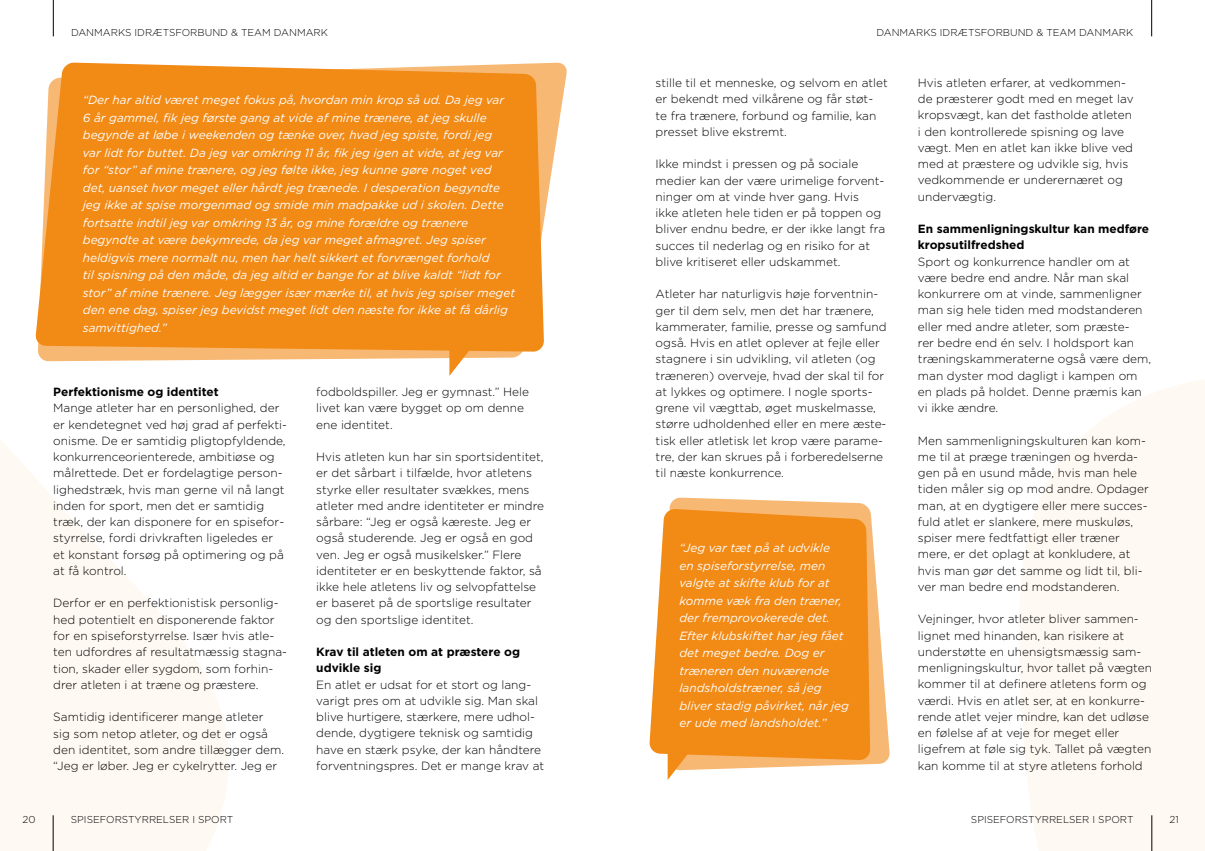
<style>
.page{position:relative;width:1205px;height:851px;background:#fff}
.page>*{position:absolute;margin:0;border:0;box-sizing:border-box;transform-origin:0 0}
.t1{font:300 11.88px/16.2px "Gotham";color:#000}
.t2{font:italic 11.88px/17.5px "Gotham";color:#fff}
.t3{font:700 11.88px/16.2px "Gotham";color:#000}
.t4{font:300 10px "Gotham";color:#000}
</style>
<div class="page">
<svg style="left:0;top:440px;width:228px;height:410px;fill:#fff9f3"></svg>
<svg style="left:1019px;top:380px;width:186px;height:470px;fill:#fff9f3"></svg>
<svg style="left:38px;top:62px;width:529px;height:299px;fill:#f28a16"></svg>
<svg style="left:449px;top:339px;width:29px;height:37px"></svg>
<svg style="left:668px;top:760px;width:15px;height:20px"></svg>
<svg style="left:649px;top:511px;width:20px;height:249px;fill:#f28a16"></svg>
<svg style="left:669px;top:497px;width:221px;height:273px;fill:#f28a16"></svg>
<hr style="left:1151px;top:0;width:1px;height:36px;background:#000">
<hr style="left:1151px;top:815px;width:1px;height:35px;background:#000">
<hr style="left:53px;top:815px;width:1px;height:35px;background:#000">
<hr style="left:53px;top:0;width:1px;height:36px;background:#000">
<p class="t4" style="left:71px;top:26px;width:258px">DANMARKS IDRÆTSFORBUND &amp; TEAM DANMARK</p>
<p class="t4" style="left:876px;top:26px;width:258px">DANMARKS IDRÆTSFORBUND &amp; TEAM DANMARK</p>
<p class="t2" style="left:83px;top:91px;width:434px">“Der har altid været meget fokus på, hvordan min krop så ud. Da jeg var<br>6 år gammel, fik jeg første gang at vide af mine trænere, at jeg skulle begynde at løbe i weekenden og tænke over, hvad jeg spiste, fordi jeg<br>var lidt for buttet. Da jeg var omkring 11 år, fik jeg igen at vide, at jeg var for “stor” af mine trænere, og jeg følte ikke, jeg kunne gøre noget ved det, uanset hvor meget eller hårdt jeg trænede. I desperation begyndte jeg ikke at spise morgenmad og smide min madpakke ud i skolen. Dette fortsatte indtil jeg var omkring 13 år, og mine forældre og trænere begyndte at være bekymrede, da jeg var meget afmagret. Jeg spiser heldigvis mere normalt nu, men har helt sikkert et forvrænget forhold<br>til spisning på den måde, da jeg altid er bange for at blive kaldt “lidt for stor” af mine trænere. Jeg lægger især mærke til, at hvis jeg spiser meget den ene dag, spiser jeg bevidst meget lidt den næste for ikke at få dårlig samvittighed.”</p>
<p class="t3" style="left:53px;top:383px;width:167px">Perfektionisme og identitet</p>
<p class="t1" style="left:53px;top:399px;width:235px">Mange atleter har en personlighed, der er kendetegnet ved høj grad af perfekti&shy;onisme. De er samtidig pligtopfyldende, konkurrenceorienterede, ambitiøse og målrettede. Det er fordelagtige person&shy;lighedstræk, hvis man gerne vil nå langt inden for sport, men det er samtidig træk, der kan disponere for en spisefor&shy;styrrelse, fordi drivkraften ligeledes er et konstant forsøg på optimering og på at få kontrol.</p>
<p class="t1" style="left:53px;top:594px;width:235px">Derfor er en perfektionistisk personlig&shy;hed potentielt en disponerende faktor for en spiseforstyrrelse. Især hvis atle&shy;ten udfordres af resultatmæssig stagna&shy;tion, skader eller sygdom, som forhin&shy;drer atleten i at træne og præstere.</p>
<p class="t1" style="left:53px;top:708px;width:230px">Samtidig identificerer mange atleter sig som netop atleter, og det er også den identitet, som andre tillægger dem. “Jeg er løber. Jeg er cykelrytter. Jeg er</p>
<p class="t1" style="left:316px;top:383px;width:214px">fodboldspiller. Jeg er gymnast.” Hele livet kan være bygget op om denne ene identitet.</p>
<p class="t1" style="left:316px;top:448px;width:229px">Hvis atleten kun har sin sportsidentitet, er det sårbart i tilfælde, hvor atletens styrke eller resultater svækkes, mens atleter med andre identiteter er mindre sårbare: “Jeg er også kæreste. Jeg er også studerende. Jeg er også en god ven. Jeg er også musikelsker.” Flere identiteter er en beskyttende faktor, så ikke hele atletens liv og selvopfattelse er baseret på de sportslige resultater og den sportslige identitet.</p>
<p class="t3" style="left:316px;top:643px;width:205px">Krav til atleten om at præstere og udvikle sig</p>
<p class="t1" style="left:316px;top:676px;width:229px">En atlet er udsat for et stort og lang&shy;varigt pres om at udvikle sig. Man skal blive hurtigere, stærkere, mere udhol&shy;dende, dygtigere teknisk og samtidig have en stærk psyke, der kan håndtere forventningspres. Det er mange krav at</p>
<p class="t1" style="left:656px;top:74px;width:234px">stille til et menneske, og selvom en atlet er bekendt med vilkårene og får støt-<br>te fra trænere, forbund og familie, kan presset blive ekstremt.</p>
<p class="t1" style="left:656px;top:156px;width:231px">Ikke mindst i pressen og på sociale medier kan der være urimelige forvent&shy;ninger om at vinde hver gang. Hvis<br>ikke atleten hele tiden er på toppen og bliver endnu bedre, er der ikke langt fra succes til nederlag og en risiko for at blive kritiseret eller udskammet.</p>
<p class="t1" style="left:656px;top:285px;width:232px">Atleter har naturligvis høje forventnin&shy;ger til dem selv, men det har trænere, kammerater, familie, presse og samfund også. Hvis en atlet oplever at fejle eller stagnere i sin udvikling, vil atleten (og træneren) overveje, hvad der skal til for at lykkes og optimere. I nogle sports&shy;grene vil vægttab, øget muskelmasse, større udholdenhed eller en mere æste&shy;tisk eller atletisk let krop være parame&shy;tre, der kan skrues på i forberedelserne til næste konkurrence.</p>
<p class="t2" style="left:679px;top:538px;width:171px">“Jeg var tæt på at udvikle<br>en spiseforstyrrelse, men valgte at skifte klub for at komme væk fra den træner, der fremprovokerede det.<br>Efter klubskiftet har jeg fået det meget bedre. Dog er træneren den nuværende landsholdstræner, så jeg bliver stadig påvirket, når jeg er ude med landsholdet.”</p>
<p class="t1" style="left:918px;top:74px;width:217px">Hvis atleten erfarer, at vedkommen&shy;de præsterer godt med en meget lav kropsvægt, kan det fastholde atleten i den kontrollerede spisning og lave vægt. Men en atlet kan ikke blive ved med at præstere og udvikle sig, hvis vedkommende er underernæret og undervægtig.</p>
<p class="t3" style="left:918px;top:221px;width:233px">En sammenligningskultur kan medføre kropsutilfredshed</p>
<p class="t1" style="left:918px;top:253px;width:235px">Sport og konkurrence handler om at være bedre end andre. Når man skal konkurrere om at vinde, sammenligner man sig hele tiden med modstanderen eller med andre atleter, som præste-<br>rer bedre end én selv. I holdsport kan træningskammeraterne også være dem, man dyster mod dagligt i kampen om en plads på holdet. Denne præmis kan vi ikke ændre.</p>
<p class="t1" style="left:918px;top:432px;width:232px">Men sammenligningskulturen kan kom&shy;me til at præge træningen og hverda&shy;gen på en usund måde, hvis man hele tiden måler sig op mod andre. Opdager man, at en dygtigere eller mere succes&shy;fuld atlet er slankere, mere muskuløs, spiser mere fedtfattigt eller træner mere, er det oplagt at konkludere, at hvis man gør det samme og lidt til, bli&shy;ver man bedre end modstanderen.</p>
<p class="t1" style="left:918px;top:610px;width:236px">Vejninger, hvor atleter bliver sammen&shy;lignet med hinanden, kan risikere at understøtte en uhensigtsmæssig sam&shy;menligningskultur, hvor tallet på vægten kommer til at definere atletens form og værdi. Hvis en atlet ser, at en konkurre&shy;rende atlet vejer mindre, kan det udløse en følelse af at veje for meget eller ligefrem at føle sig tyk. Tallet på vægten kan komme til at styre atletens forhold</p>
<p class="t4" style="left:22px;top:813px;width:14px">20</p>
<p class="t4" style="left:71px;top:813px;width:164px">SPISEFORSTYRRELSER I SPORT</p>
<p class="t4" style="left:971px;top:813px;width:164px">SPISEFORSTYRRELSER I SPORT</p>
<p class="t4" style="left:1169px;top:813px;width:11px">21</p>
</div>
